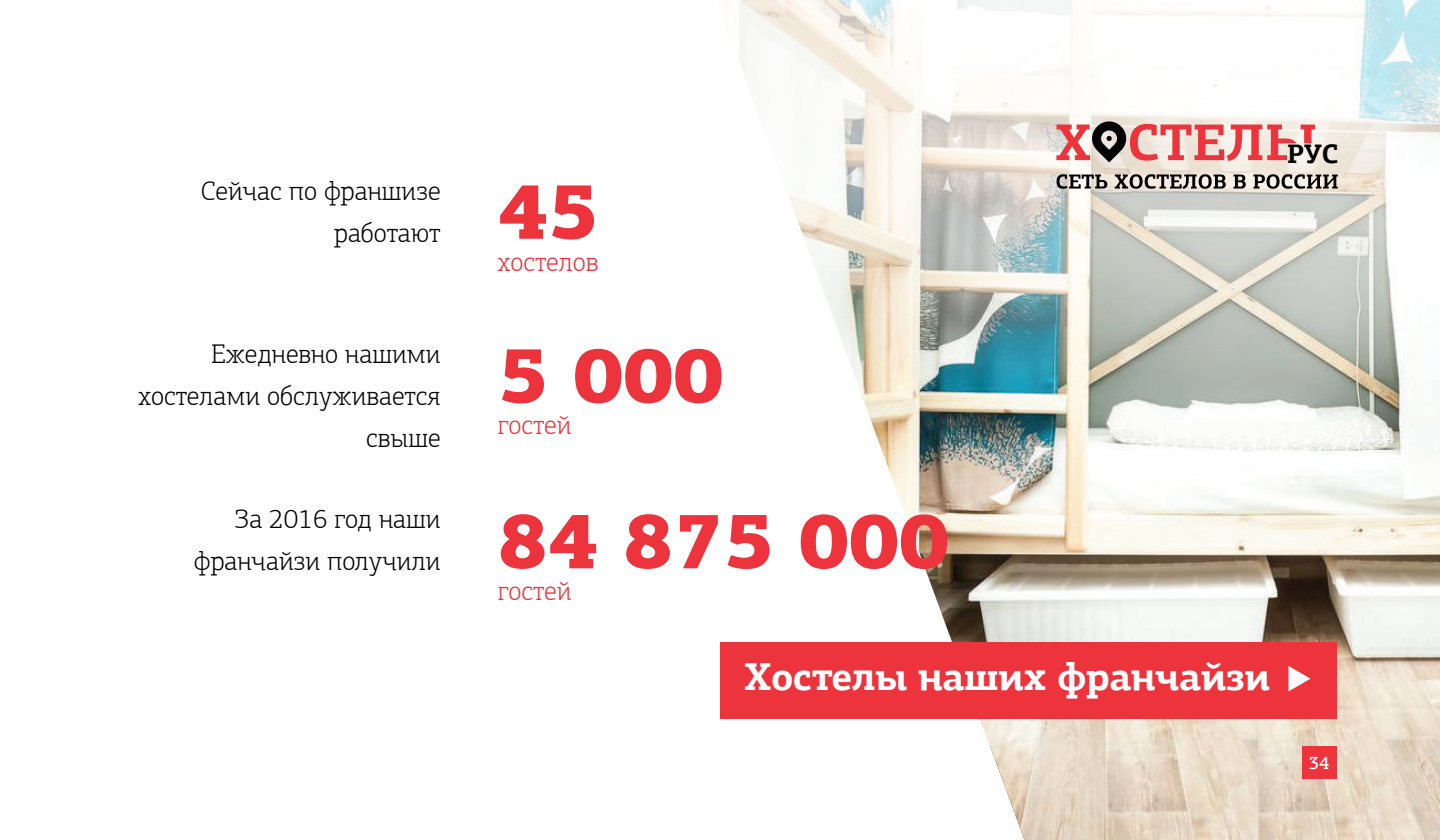
<style>
.page{position:relative;width:1440px;height:840px;background:#fff}
.page>*{position:absolute;margin:0;border:0;box-sizing:border-box;transform-origin:0 0}
.t1{font:900 79.5px "PF Agora Slab Pro";color:#ed333c}
.t2{font:700 39px "PF Agora Slab Pro";letter-spacing:-.015em;color:#fff}
.t3{font:300 27px/42px "PF Agora Slab Pro";color:#000;text-align:right}
.t4{font:300 27px "PF Agora Slab Pro";color:#ed333c}
.t5{font:700 26.85px "PF Agora Slab Pro";color:#000}
.t6{font:500 18px "PF Agora Slab Pro";color:#fff}
</style>
<div class="page">
<img style="left:720px;top:704px;width:720px;height:136px">
<img style="left:960px;top:718px;width:298px;height:122px">
<img style="left:739px;top:0;width:701px;height:704px">
<div style="left:720px;top:642px;width:616px;height:76px;background:#ed333c"></div>
<svg style="left:1056px;top:121px;width:259px;height:41px;background:#dd9e9b"></svg>
<svg style="left:1057px;top:174px;width:281px;height:15px;background:#8f8a83"></svg>
<svg style="left:1288px;top:666px;width:23px;height:25px"></svg>
<div style="left:1302px;top:746px;width:34px;height:33px;background:#ed333c"></div>
<p class="t3" style="left:201px;top:170px;width:241px">Сейчас по франшизе работают</p>
<p class="t3" style="left:139px;top:333px;width:303px">Ежедневно нашими хостелами обслуживается свыше</p>
<p class="t3" style="left:194px;top:498px;width:248px">За 2016 год наши франчайзи получили</p>
<h1 class="t1" style="left:498px;top:159px;width:102px">45</h1>
<p class="t4" style="left:498px;top:246px;width:102px">хостелов</p>
<h1 class="t1" style="left:498px;top:323px;width:227px">5 000</h1>
<p class="t4" style="left:498px;top:409px;width:75px">гостей</p>
<p class="t5" style="left:1287px;top:137px;width:53px">РУС</p>
<h1 class="t1" style="left:498px;top:488px;width:453px">84 875 000</h1>
<p class="t4" style="left:498px;top:575px;width:75px">гостей</p>
<h2 class="t2" style="left:744px;top:652px;width:528px">Хостелы наших франчайзи</h2>
<p class="t6" style="left:1309px;top:752px;width:22px">34</p>
</div>
